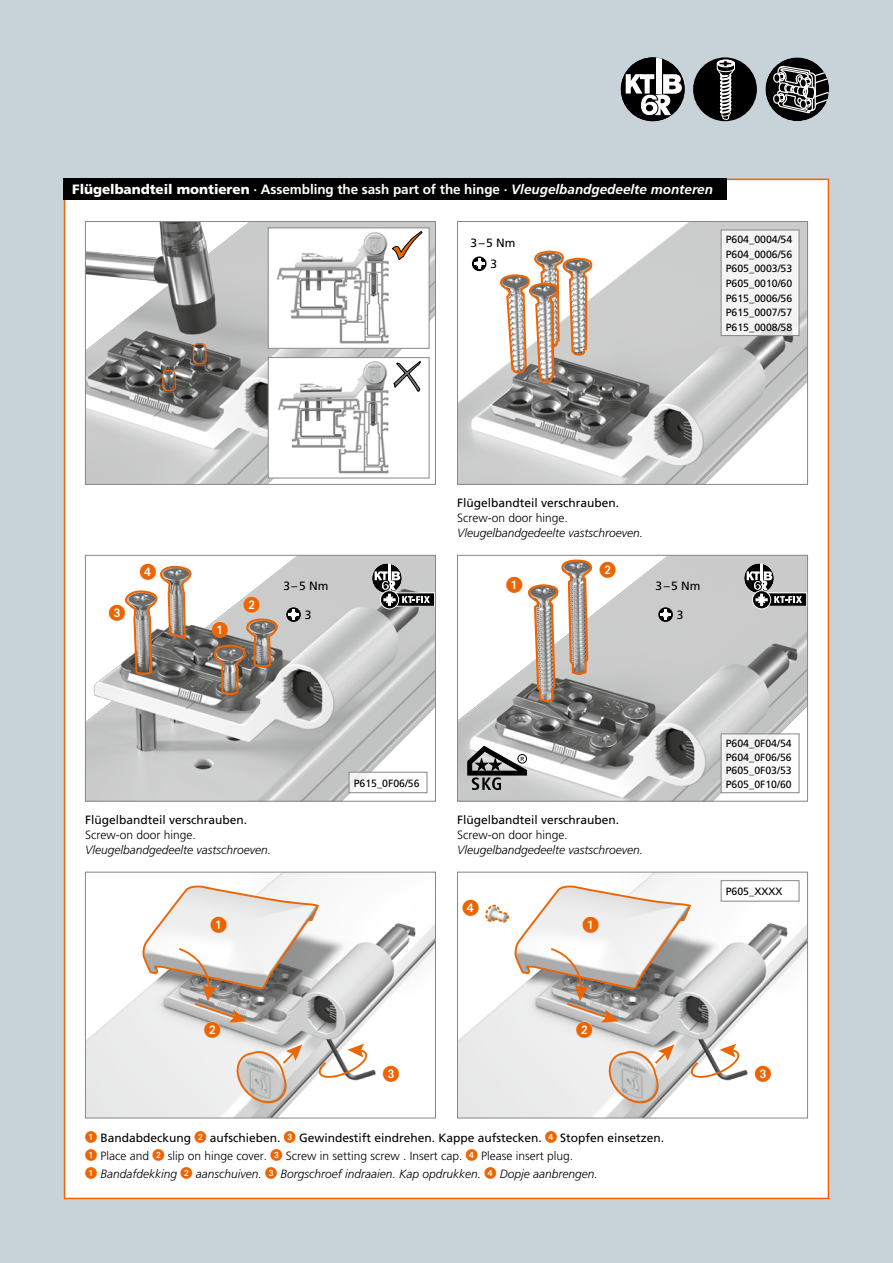
<style>
.page{position:relative;width:893px;height:1263px;background:#c8d3d9}
.page>*{position:absolute;margin:0;border:0;box-sizing:border-box;transform-origin:0 0}
.t1{font:16.5px "European Pi One";color:#ec6502}
.t2{font:700 13.5px "Frutiger";letter-spacing:-.005em;color:#fff}
.t3{font:12px/18px "Frutiger";color:#000}
.t4{font:italic 300 12px "Frutiger";color:#000}
.t5{font:300 12px "Frutiger";color:#000}
.t6{font:10.5px/14.7px "Frutiger";color:#000;text-align:justify}
.s1{font-weight:900}
.s2{font-style:italic}
.s3{font-family:"European Pi One";color:#ec6502}
.s4{font-weight:300}
.s5{font-weight:300;font-style:italic}
</style>
<div class="page">
<div style="left:64px;top:179px;width:765px;height:1020px;background:#fff;border:2px solid #ec6502"></div>
<div style="left:64px;top:179px;width:663px;height:21px;background:#000"></div>
<img style="left:87px;top:223px;width:347px;height:260px">
<svg style="left:162px;top:369px;width:15px;height:23px"></svg>
<svg style="left:192px;top:342px;width:15px;height:23px"></svg>
<div style="left:85px;top:221px;width:351px;height:264px;border:1px solid #878786"></div>
<div style="left:268px;top:358px;width:161px;height:120px;background:#fff"></div>
<img style="left:278px;top:361px;width:143px;height:113px">
<div style="left:268px;top:357px;width:161px;height:121px;border:1px solid #878786"></div>
<svg style="left:394px;top:361px;width:26px;height:30px"></svg>
<div style="left:621px;top:57px;width:64px;height:64px;background:#000;border-radius:50%"></div>
<div style="left:656px;top:57px;width:6px;height:37px;background:#fff"></div>
<svg style="left:626px;top:74px;width:56px;height:42px"></svg>
<div style="left:693px;top:57px;width:64px;height:64px;background:#000;border-radius:50%"></div>
<svg style="left:717px;top:60px;width:18px;height:60px"></svg>
<div style="left:765px;top:57px;width:64px;height:64px;background:#000;border-radius:50%"></div>
<svg style="left:772px;top:65px;width:57px;height:49px"></svg>
<svg style="left:800px;top:100px;width:6px;height:9px"></svg>
<div style="left:799px;top:99px;width:8px;height:10px;border:1px solid #fff;border-radius:50%"></div>
<img style="left:87px;top:874px;width:347px;height:242px">
<svg style="left:112px;top:885px;width:208px;height:138px"></svg>
<svg style="left:316px;top:1044px;width:54px;height:36px"></svg>
<svg style="left:232px;top:1044px;width:70px;height:62px"></svg>
<div style="left:95px;top:891px;width:55px;height:55px;background:#fff;border-radius:50%"></div>
<div style="left:85px;top:872px;width:351px;height:246px;border:1px solid #878786"></div>
<div style="left:211px;top:917px;width:16px;height:16px;background:#fff;border-radius:50%"></div>
<div style="left:204px;top:1021px;width:16px;height:16px;background:#fff;border-radius:50%"></div>
<div style="left:383px;top:1066px;width:16px;height:15px;background:#fff;border-radius:50%"></div>
<img style="left:459px;top:874px;width:347px;height:242px">
<svg style="left:484px;top:885px;width:208px;height:138px"></svg>
<svg style="left:688px;top:1044px;width:55px;height:36px"></svg>
<svg style="left:604px;top:1044px;width:70px;height:62px"></svg>
<div style="left:457px;top:872px;width:351px;height:246px;border:1px solid #878786"></div>
<div style="left:583px;top:917px;width:16px;height:16px;background:#fff;border-radius:50%"></div>
<div style="left:576px;top:1021px;width:16px;height:16px;background:#fff;border-radius:50%"></div>
<div style="left:755px;top:1066px;width:16px;height:15px;background:#fff;border-radius:50%"></div>
<div style="left:463px;top:900px;width:16px;height:16px;background:#fff;border-radius:50%"></div>
<img style="left:459px;top:557px;width:347px;height:242px">
<svg style="left:527px;top:558px;width:68px;height:146px"></svg>
<div style="left:457px;top:555px;width:351px;height:246px;border:1px solid #878786"></div>
<div style="left:507px;top:577px;width:15px;height:16px;background:#fff;border-radius:50%"></div>
<div style="left:600px;top:562px;width:16px;height:16px;background:#fff;border-radius:50%"></div>
<svg style="left:658px;top:607px;width:15px;height:15px"></svg>
<svg style="left:660px;top:609px;width:11px;height:11px"></svg>
<svg style="left:744px;top:563px;width:30px;height:30px"></svg>
<hr style="left:760px;top:563px;width:3px;height:17px;background:#fff">
<div style="left:764px;top:593px;width:43px;height:13px;background:#000"></div>
<div style="left:763px;top:592px;width:44px;height:15px;border:1px solid #fff"></div>
<svg style="left:752px;top:591px;width:19px;height:18px"></svg>
<div style="left:752px;top:590px;width:19px;height:19px;border:1px solid #fff;border-radius:50%"></div>
<svg style="left:747px;top:571px;width:55px;height:35px"></svg>
<img style="left:87px;top:557px;width:347px;height:242px">
<svg style="left:125px;top:566px;width:66px;height:109px"></svg>
<svg style="left:214px;top:618px;width:64px;height:77px;background:#968679"></svg>
<div style="left:85px;top:555px;width:351px;height:246px;border:1px solid #878786"></div>
<div style="left:212px;top:621px;width:16px;height:16px;background:#fff;border-radius:50%"></div>
<div style="left:244px;top:597px;width:16px;height:16px;background:#fff;border-radius:50%"></div>
<div style="left:109px;top:605px;width:16px;height:16px;background:#fff;border-radius:50%"></div>
<div style="left:140px;top:564px;width:16px;height:16px;background:#fff;border-radius:50%"></div>
<svg style="left:286px;top:607px;width:15px;height:15px"></svg>
<svg style="left:288px;top:609px;width:11px;height:11px"></svg>
<svg style="left:372px;top:563px;width:30px;height:30px"></svg>
<hr style="left:388px;top:563px;width:3px;height:17px;background:#fff">
<div style="left:392px;top:593px;width:43px;height:13px;background:#000"></div>
<div style="left:391px;top:592px;width:44px;height:15px;border:1px solid #fff"></div>
<svg style="left:380px;top:591px;width:19px;height:18px"></svg>
<div style="left:380px;top:590px;width:19px;height:19px;border:1px solid #fff;border-radius:50%"></div>
<svg style="left:375px;top:571px;width:55px;height:35px"></svg>
<div style="left:721px;top:734px;width:78px;height:59px;background:linear-gradient(to right,#f2f3f3,#fff)"></div>
<div style="left:721px;top:733px;width:78px;height:60px;border:1px solid #878786"></div>
<div style="left:268px;top:228px;width:161px;height:120px;background:#fff"></div>
<img style="left:276px;top:232px;width:147px;height:112px">
<div style="left:268px;top:227px;width:161px;height:122px;border:1px solid #878786"></div>
<svg style="left:392px;top:232px;width:30px;height:28px"></svg>
<div style="left:721px;top:881px;width:78px;height:20px;background:#fff"></div>
<div style="left:721px;top:880px;width:78px;height:21px;border:1px solid #878786"></div>
<img style="left:459px;top:223px;width:347px;height:260px">
<svg style="left:499px;top:223px;width:94px;height:161px"></svg>
<div style="left:457px;top:221px;width:351px;height:264px;border:1px solid #878786"></div>
<svg style="left:472px;top:256px;width:14px;height:15px"></svg>
<svg style="left:474px;top:258px;width:10px;height:11px"></svg>
<div style="left:721px;top:230px;width:78px;height:106px;background:#f4f4f4"></div>
<div style="left:721px;top:230px;width:78px;height:106px;border:1px solid #878786"></div>
<svg style="left:468px;top:746px;width:59px;height:44px;background:#878787"></svg>
<div style="left:517px;top:754px;width:10px;height:9px;border:1px solid #000;border-radius:50%"></div>
<div style="left:349px;top:772px;width:78px;height:21px;background:#fff"></div>
<div style="left:349px;top:772px;width:78px;height:21px;border:1px solid #878786"></div>
<p class="t2" style="left:72px;top:182px;width:642px"><span class="s1">Flügelbandteil montieren</span> · Assembling the sash part of the hinge · <span class="s2">Vleugelbandgedeelte monteren</span></p>
<p class="t3" style="left:471px;top:232px;width:47px;line-height:21.3px;text-align:center">3–5 Nm<br>3</p>
<p class="t6" style="left:726px;top:232px;width:68px">P604_0004/54<br>P604_0006/56<br>P605_0003/53<br>P605_0010/60<br>P615_0006/56<br>P615_0007/57<br>P615_0008/58</p>
<h1 class="t1" style="left:140px;top:563px;width:18px">4</h1>
<h1 class="t1" style="left:109px;top:604px;width:18px">3</h1>
<h1 class="t1" style="left:243px;top:596px;width:18px">2</h1>
<h1 class="t1" style="left:212px;top:620px;width:18px">1</h1>
<p class="t3" style="left:283px;top:577px;width:47px">3–5 Nm</p>
<p class="t3" style="left:305px;top:605px;width:8px">3</p>
<p class="t3" style="left:457px;top:494px;width:164px">Flügelbandteil verschrauben.</p>
<p class="t5" style="left:457px;top:511px;width:112px">Screw-on door hinge.</p>
<p class="t4" style="left:457px;top:526px;width:188px">Vleugelbandgedeelte vastschroeven.</p>
<h1 class="t1" style="left:506px;top:576px;width:18px">1</h1>
<h1 class="t1" style="left:600px;top:561px;width:18px">2</h1>
<p class="t3" style="left:656px;top:577px;width:47px">3–5 Nm</p>
<p class="t3" style="left:677px;top:605px;width:8px">3</p>
<p class="t6" style="left:354px;top:775px;width:67px">P615_0F06/56</p>
<p class="t3" style="left:85px;top:810px;width:164px">Flügelbandteil verschrauben.</p>
<p class="t5" style="left:85px;top:828px;width:112px">Screw-on door hinge.</p>
<p class="t4" style="left:85px;top:843px;width:188px">Vleugelbandgedeelte vastschroeven.</p>
<p class="t3" style="left:457px;top:810px;width:164px">Flügelbandteil verschrauben.</p>
<p class="t5" style="left:457px;top:828px;width:112px">Screw-on door hinge.</p>
<p class="t4" style="left:457px;top:843px;width:188px">Vleugelbandgedeelte vastschroeven.</p>
<h1 class="t1" style="left:210px;top:916px;width:18px">1</h1>
<h1 class="t1" style="left:462px;top:899px;width:18px">4</h1>
<h1 class="t1" style="left:583px;top:916px;width:18px">1</h1>
<h1 class="t1" style="left:204px;top:1020px;width:18px">2</h1>
<h1 class="t1" style="left:576px;top:1020px;width:18px">2</h1>
<h1 class="t1" style="left:383px;top:1064px;width:18px">3</h1>
<p class="t3" style="left:85px;top:1129px;width:581px"><span class="s3">1</span> Bandabdeckung <span class="s3">2</span> aufschieben. <span class="s3">3</span> Gewindestift eindrehen. Kappe aufstecken. <span class="s3">4</span> Stopfen einsetzen.<br><span class="s3">1</span> <span class="s4">Place and</span> <span class="s3">2</span> <span class="s4">slip on hinge cover.</span> <span class="s3">3</span> <span class="s4">Screw in setting screw . Insert cap.</span> <span class="s3">4</span> <span class="s4">Please insert plug.<br></span><span class="s3">1</span> <span class="s5">Bandafdekking</span> <span class="s3">2</span> <span class="s5">aanschuiven.</span> <span class="s3">3</span> <span class="s5">Borgschroef indraaien. Kap opdrukken.</span> <span class="s3">4</span> <span class="s5">Dopje aanbrengen.</span></p>
<p class="t6" style="left:726px;top:736px;width:67px;line-height:13.8px">P604_0F04/54<br>P604_0F06/56<br>P605_0F03/53<br>P605_0F10/60</p>
<p class="t6" style="left:726px;top:884px;width:58px">P605_XXXX</p>
<h1 class="t1" style="left:755px;top:1064px;width:18px">3</h1>
</div>
